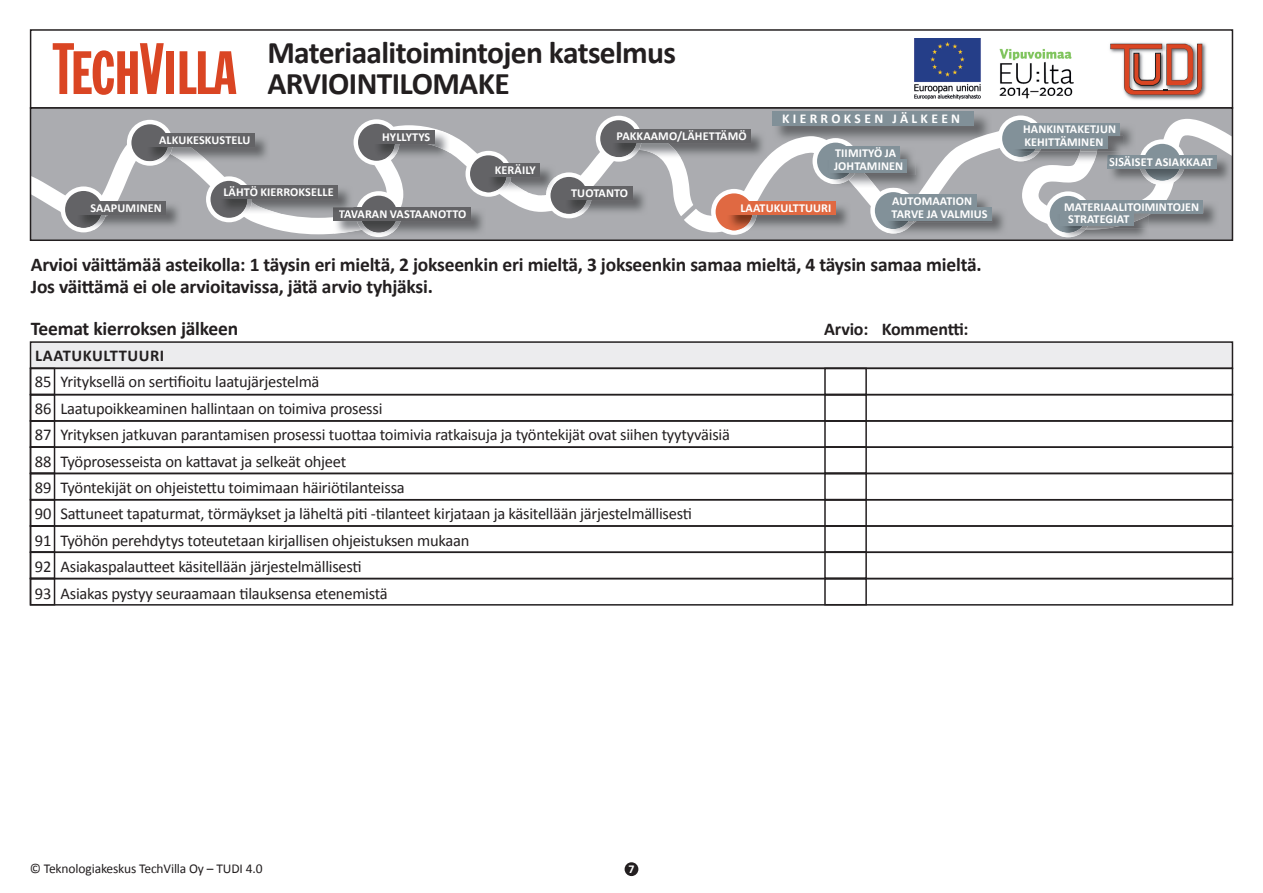
<style>
.page{position:relative;width:1263px;height:893px;background:#fff}
.page>*{position:absolute;margin:0;border:0;box-sizing:border-box;transform-origin:0 0}
.t1{font:700 31.5px/31.2px "Calibri";letter-spacing:-.02em;color:#231f20}
.t2{font:700 19.5px/22.2px "Calibri";letter-spacing:-.01em;color:#231f20}
.t3{font:700 18px "Calibri";letter-spacing:-.01em;color:#231f20}
.t4{font:16.5px/26.4px "Calibri";letter-spacing:-.015em;color:#231f20}
.t5{font:700 16.5px "Calibri";letter-spacing:.035em;color:#231f20}
.t6{font:13.5px "Calibri";letter-spacing:-.01em;color:#231f20}
.t7{font:700 13.5px "Calibri";letter-spacing:.25em;color:#fff}
.t8{font:700 12.15px/12.8px "Calibri";letter-spacing:.01em;color:#fff}
.t9{font:700 12px "Calibri";color:#fff}
</style>
<div class="page">
<div style="left:625px;top:862px;width:13px;height:14px;background:#231f20;border-radius:50%"></div>
<div style="left:30px;top:29px;width:1203px;height:80px;border:2px solid #231f20"></div>
<img style="left:1109px;top:42px;width:98px;height:58px">
<img style="left:1163px;top:42px;width:37px;height:2px">
<svg style="left:1110px;top:44px;width:93px;height:52px"></svg>
<svg style="left:53px;top:43px;width:111px;height:52px"></svg>
<div style="left:166px;top:51px;width:8px;height:43px;background:#da4523"></div>
<svg style="left:180px;top:51px;width:56px;height:43px"></svg>
<img style="left:914px;top:38px;width:160px;height:62px">
<div style="left:31px;top:108px;width:1202px;height:132px;background:#abacb0"></div>
<div style="left:772px;top:111px;width:202px;height:15px;background:#819098"></div>
<svg style="left:29px;top:119px;width:1205px;height:115px"></svg>
<svg style="left:61px;top:186px;width:46px;height:46px"></svg>
<svg style="left:127px;top:120px;width:46px;height:46px"></svg>
<svg style="left:206px;top:176px;width:46px;height:46px"></svg>
<svg style="left:356px;top:191px;width:46px;height:46px"></svg>
<svg style="left:353px;top:119px;width:46px;height:46px"></svg>
<svg style="left:465px;top:151px;width:46px;height:46px"></svg>
<svg style="left:998px;top:115px;width:45px;height:46px"></svg>
<svg style="left:1139px;top:139px;width:46px;height:46px"></svg>
<img style="left:107px;top:202px;width:75px;height:28px">
<img style="left:107px;top:214px;width:10px;height:3px">
<img style="left:76px;top:214px;width:31px;height:16px">
<div style="left:76px;top:201px;width:90px;height:13px;background:#636366"></div>
<img style="left:209px;top:134px;width:61px;height:28px">
<img style="left:173px;top:147px;width:36px;height:15px">
<img style="left:146px;top:147px;width:27px;height:15px">
<div style="left:145px;top:134px;width:109px;height:13px;background:#636366"></div>
<img style="left:356px;top:208px;width:130px;height:28px">
<img style="left:334px;top:221px;width:23px;height:13px">
<img style="left:357px;top:221px;width:44px;height:15px">
<div style="left:333px;top:208px;width:137px;height:13px;background:#636366"></div>
<img style="left:399px;top:153px;width:51px;height:6px">
<img style="left:399px;top:131px;width:51px;height:22px">
<img style="left:373px;top:143px;width:12px;height:16px">
<img style="left:385px;top:143px;width:14px;height:16px">
<div style="left:373px;top:130px;width:61px;height:13px;background:#636366"></div>
<img style="left:507px;top:165px;width:49px;height:27px">
<img style="left:507px;top:181px;width:21px;height:11px">
<img style="left:486px;top:177px;width:21px;height:15px">
<div style="left:486px;top:164px;width:54px;height:13px;background:#636366"></div>
<img style="left:592px;top:187px;width:56px;height:28px">
<svg style="left:546px;top:172px;width:46px;height:46px"></svg>
<img style="left:564px;top:200px;width:28px;height:15px">
<div style="left:564px;top:187px;width:68px;height:13px;background:#636366"></div>
<img style="left:757px;top:215px;width:55px;height:15px">
<div style="left:726px;top:202px;width:109px;height:13px;background:#e06942"></div>
<img style="left:916px;top:160px;width:7px;height:28px">
<img style="left:1149px;top:201px;width:70px;height:28px">
<div style="left:1057px;top:200px;width:146px;height:13px;background:#829199"></div>
<img style="left:1065px;top:213px;width:84px;height:25px">
<svg style="left:1045px;top:191px;width:59px;height:46px"></svg>
<img style="left:1061px;top:229px;width:25px;height:8px">
<img style="left:1104px;top:215px;width:45px;height:14px">
<img style="left:1080px;top:225px;width:11px;height:4px">
<div style="left:1060px;top:212px;width:73px;height:13px;background:#829199"></div>
<img style="left:1108px;top:168px;width:32px;height:16px">
<img style="left:1184px;top:156px;width:46px;height:28px">
<img style="left:1140px;top:168px;width:44px;height:16px">
<div style="left:1107px;top:155px;width:110px;height:13px;background:#829199"></div>
<img style="left:976px;top:195px;width:16px;height:12px">
<div style="left:886px;top:194px;width:90px;height:13px;background:#829199"></div>
<img style="left:916px;top:208px;width:91px;height:26px">
<svg style="left:812px;top:138px;width:104px;height:96px"></svg>
<img style="left:886px;top:223px;width:21px;height:6px">
<img style="left:928px;top:220px;width:64px;height:3px">
<img style="left:886px;top:220px;width:42px;height:3px">
<img style="left:907px;top:220px;width:9px;height:3px">
<div style="left:886px;top:207px;width:106px;height:13px;background:#829199"></div>
<img style="left:1120px;top:124px;width:16px;height:27px">
<div style="left:1013px;top:123px;width:107px;height:13px;background:#829199"></div>
<img style="left:1014px;top:136px;width:109px;height:28px">
<img style="left:1074px;top:151px;width:23px;height:13px">
<img style="left:1014px;top:151px;width:25px;height:10px">
<img style="left:1107px;top:155px;width:16px;height:9px">
<img style="left:1109px;top:156px;width:14px;height:8px">
<img style="left:1034px;top:148px;width:63px;height:3px">
<img style="left:1107px;top:136px;width:13px;height:1px">
<div style="left:1013px;top:135px;width:94px;height:13px;background:#829199"></div>
<img style="left:219px;top:186px;width:134px;height:28px">
<img style="left:252px;top:202px;width:29px;height:12px">
<img style="left:241px;top:198px;width:11px;height:16px">
<img style="left:333px;top:208px;width:20px;height:6px">
<img style="left:339px;top:210px;width:14px;height:4px">
<div style="left:218px;top:185px;width:120px;height:13px;background:#636366"></div>
<svg style="left:661px;top:189px;width:96px;height:46px"></svg>
<svg style="left:596px;top:116px;width:46px;height:46px"></svg>
<img style="left:642px;top:133px;width:124px;height:25px">
<img style="left:611px;top:143px;width:31px;height:15px">
<div style="left:611px;top:130px;width:140px;height:13px;background:#636366"></div>
<div style="left:30px;top:107px;width:1203px;height:134px;border:2px solid #231f20"></div>
<div style="left:31px;top:342px;width:1201px;height:26px;background:#ececee"></div>
<div style="left:30px;top:341px;width:1203px;height:28px;border:2px solid #231f20"></div>
<div style="left:30px;top:368px;width:1203px;height:27px;border:2px solid #231f20"></div>
<div style="left:30px;top:394px;width:1203px;height:28px;border:2px solid #231f20"></div>
<div style="left:30px;top:446px;width:1203px;height:28px;border:2px solid #231f20"></div>
<div style="left:30px;top:473px;width:1203px;height:27px;border:2px solid #231f20"></div>
<div style="left:30px;top:499px;width:1203px;height:28px;border:2px solid #231f20"></div>
<div style="left:30px;top:578px;width:1203px;height:28px;border:2px solid #231f20"></div>
<div style="left:30px;top:525px;width:1203px;height:28px;border:2px solid #231f20"></div>
<div style="left:30px;top:368px;width:25px;height:27px;border:2px solid #231f20"></div>
<div style="left:30px;top:394px;width:25px;height:28px;border:2px solid #231f20"></div>
<div style="left:30px;top:420px;width:25px;height:28px;border:2px solid #231f20"></div>
<div style="left:30px;top:446px;width:25px;height:28px;border:2px solid #231f20"></div>
<div style="left:30px;top:473px;width:25px;height:27px;border:2px solid #231f20"></div>
<div style="left:30px;top:499px;width:25px;height:28px;border:2px solid #231f20"></div>
<div style="left:30px;top:578px;width:25px;height:27px;border:2px solid #231f20"></div>
<div style="left:30px;top:525px;width:25px;height:28px;border:2px solid #231f20"></div>
<div style="left:30px;top:551px;width:25px;height:28px;border:2px solid #231f20"></div>
<div style="left:824px;top:368px;width:43px;height:27px;border:2px solid #231f20"></div>
<div style="left:824px;top:394px;width:43px;height:28px;border:2px solid #231f20"></div>
<div style="left:824px;top:420px;width:43px;height:28px;border:2px solid #231f20"></div>
<div style="left:824px;top:446px;width:43px;height:28px;border:2px solid #231f20"></div>
<div style="left:824px;top:473px;width:43px;height:27px;border:2px solid #231f20"></div>
<div style="left:824px;top:499px;width:43px;height:28px;border:2px solid #231f20"></div>
<div style="left:824px;top:578px;width:43px;height:27px;border:2px solid #231f20"></div>
<div style="left:824px;top:525px;width:43px;height:28px;border:2px solid #231f20"></div>
<div style="left:824px;top:551px;width:43px;height:28px;border:2px solid #231f20"></div>
<p class="t8" style="left:159px;top:134px;width:93px">ALKUKESKUSTELU</p>
<h1 class="t1" style="left:267px;top:37px;width:410px">Materiaalitoimintojen katselmus<br>ARVIOINTILOMAKE</h1>
<p class="t8" style="left:382px;top:130px;width:50px">HYLLYTYS</p>
<p class="t8" style="left:495px;top:164px;width:43px">KERÄILY</p>
<p class="t8" style="left:617px;top:130px;width:131px">PAKKAAMO/LÄHETTÄMÖ</p>
<p class="t7" style="left:782px;top:110px;width:180px">KIERROKSEN JÄLKEEN</p>
<p class="t8" style="left:834px;top:147px;width:71px">TIIMITYÖ JA<br>JOHTAMINEN</p>
<p class="t8" style="left:90px;top:201px;width:73px">SAAPUMINEN</p>
<p class="t8" style="left:223px;top:185px;width:112px">LÄHTÖ KIERROKSELLE</p>
<p class="t8" style="left:339px;top:208px;width:129px">TAVARAN VASTAANOTTO</p>
<p class="t8" style="left:571px;top:187px;width:58px">TUOTANTO</p>
<p class="t8" style="left:740px;top:202px;width:93px">LAATUKULTTUURI</p>
<p class="t8" style="left:891px;top:194px;width:98px">AUTOMAATION<br>TARVE JA VALMIUS</p>
<p class="t2" style="left:31px;top:254px;width:952px">Arvioi väittämää asteikolla: 1 täysin eri mieltä, 2 jokseenkin eri mieltä, 3 jokseenkin samaa mieltä, 4 täysin samaa mieltä.<br>Jos väittämä ei ole arvioitavissa, jätä arvio tyhjäksi.</p>
<p class="t2" style="left:31px;top:318px;width:209px">Teemat kierroksen jälkeen</p>
<p class="t5" style="left:35px;top:345px;width:131px">LAATUKULTTUURI</p>
<p class="t4" style="left:35px;top:369px;width:696px">85 Yrityksellä on sertifioitu laatujärjestelmä<br>86 Laatupoikkeaminen hallintaan on toimiva prosessi<br>87 Yrityksen jatkuvan parantamisen prosessi tuottaa toimivia ratkaisuja ja työntekijät ovat siihen tyytyväisiä 88 Työprosesseista on kattavat ja selkeät ohjeet<br>89 Työntekijät on ohjeistettu toimimaan häiriötilanteissa<br>90 Sattuneet tapaturmat, törmäykset ja läheltä piti -tilanteet kirjataan ja käsitellään järjestelmällisesti<br>91 Työhön perehdytys toteutetaan kirjallisen ohjeistuksen mukaan<br>92 Asiakaspalautteet käsitellään järjestelmällisesti<br>93 Asiakas pystyy seuraamaan tilauksensa etenemistä</p>
<p class="t3" style="left:824px;top:317px;width:146px">Arvio: Kommentti:</p>
<p class="t8" style="left:1023px;top:123px;width:94px;line-height:12.1px">HANKINTAKETJUN<br>KEHITTÄMINEN</p>
<p class="t8" style="left:1109px;top:155px;width:105px">SISÄISET ASIAKKAAT</p>
<p class="t8" style="left:1068px;top:201px;width:132px;line-height:12px;text-indent:-4px">MATERIAALITOIMINTOJEN<br>STRATEGIAT</p>
<p class="t6" style="left:30px;top:860px;width:234px">© Teknologiakeskus TechVilla Oy – TUDI 4.0</p>
<p class="t9" style="left:628px;top:861px;width:8px">7</p>
</div>
